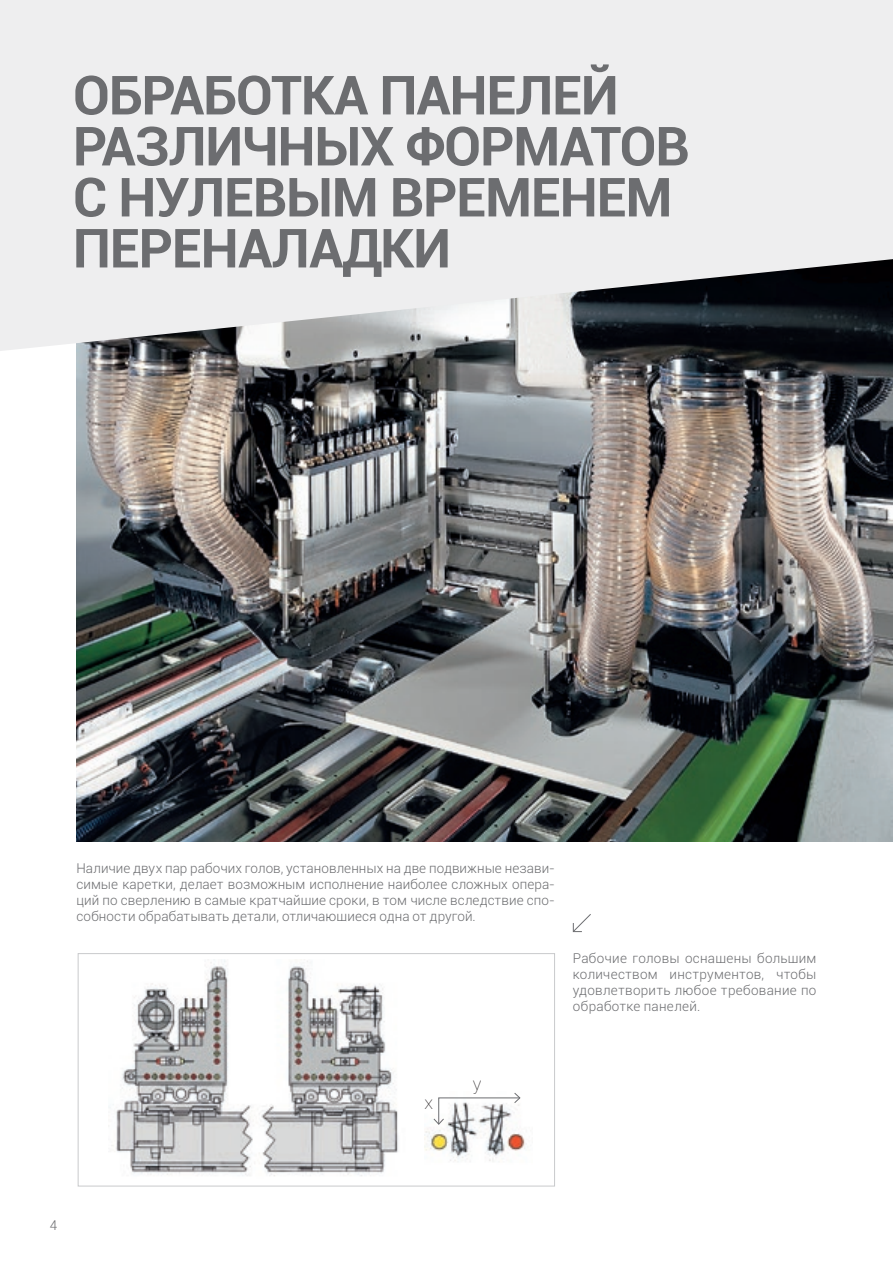
<style>
.page{position:relative;width:893px;height:1263px;background:#fff}
.page>*{position:absolute;margin:0;border:0;box-sizing:border-box;transform-origin:0 0}
._1_TITOLO_GRIGIO{font:700 54px/51px "Roboto";letter-spacing:-.02em;color:#6c6d70}
.t1{font:100 18px "Roboto";color:#231f20}
.t2{font:300 13.5px/16.2px "Roboto";letter-spacing:.015em;color:#6c6d70;text-align:justify}
</style>
<div class="page">
<img style="left:77px;top:351px;width:816px;height:491px">
<svg style="left:0;top:0;width:893px;height:351px;background:#d9dadb"></svg>
<svg style="left:572px;top:914px;width:19px;height:18px"></svg>
<img style="left:108px;top:960px;width:291px;height:216px">
<div style="left:78px;top:953px;width:477px;height:233px;border:1px solid #c9cacc"></div>
<img style="left:425px;top:1125px;width:102px;height:37px">
<svg style="left:433px;top:1093px;width:88px;height:32px"></svg>
<p class="_1_TITOLO_GRIGIO" style="left:73px;top:68px;width:618px">ОБРАБОТКА ПАНЕЛЕЙ<br>РАЗЛИЧНЫХ ФОРМАТОВ<br>С НУЛЕВЫМ ВРЕМЕНЕМ<br>ПЕРЕНАЛАДКИ</p>
<p class="t2" style="left:77px;top:859px;width:480px">Наличие двух пар рабочих голов, установленных на две подвижные незави&shy;симые каретки, делает возможным исполнение наиболее сложных опера&shy;ций по сверлению в самые кратчайшие сроки, в том числе вследствие спо&shy;собности обрабатывать детали, отличающиеся одна от другой.</p>
<p class="t2" style="left:573px;top:949px;width:245px">Рабочие головы оснащены большим количеством инструментов, чтобы удовлетворить любое требование по обработке панелей.</p>
<p class="t1" style="left:425px;top:1090px;width:10px">x</p>
<p class="t1" style="left:473px;top:1071px;width:10px">y</p>
<p class="t2" style="left:50px;top:1216px;width:9px">4</p>
</div>
